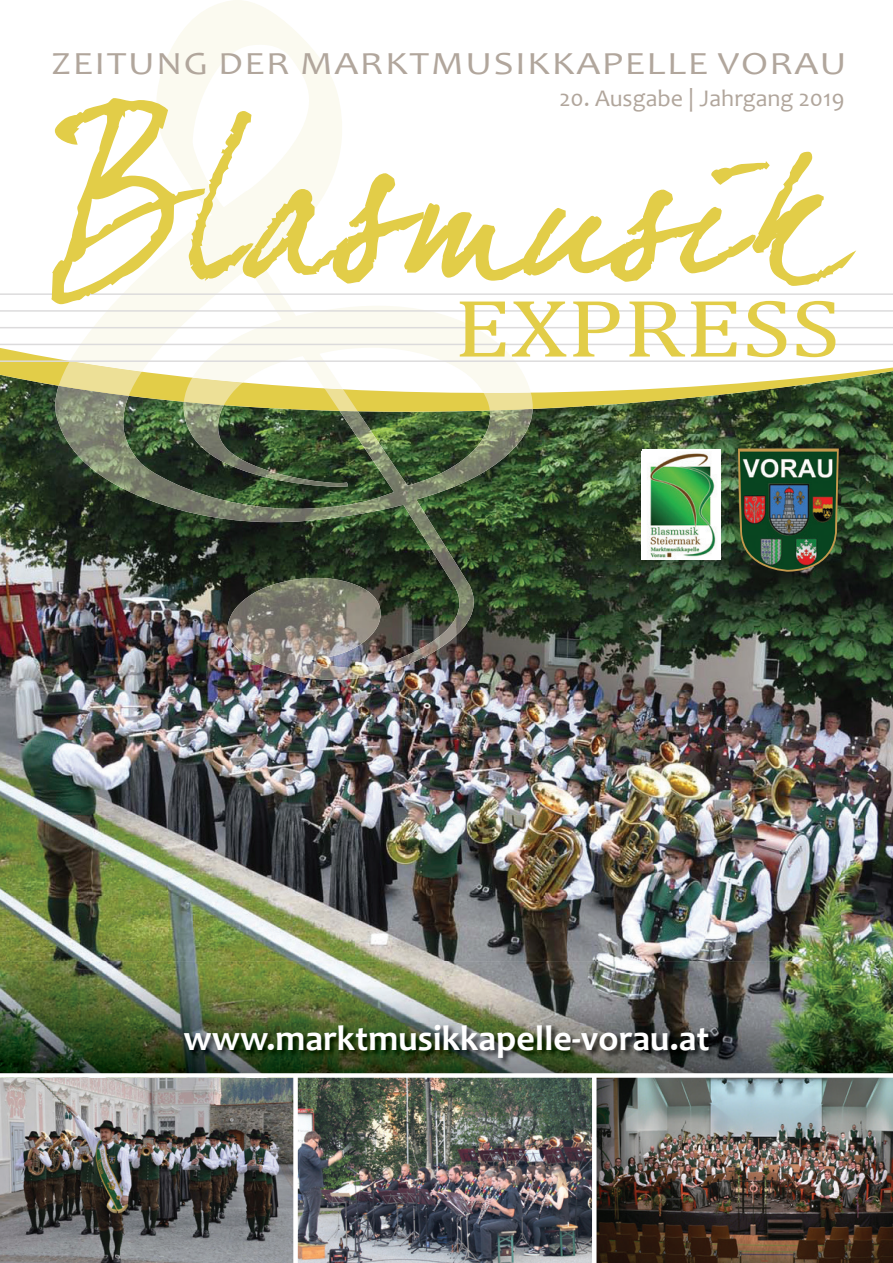
<style>
.page{position:relative;width:893px;height:1263px;background:#fff}
.page>*{position:absolute;margin:0;border:0;box-sizing:border-box;transform-origin:0 0}
.t1{font:82.5px "Cambria";color:#e2cd48;scale:1.2 1}
.t2{font:700 36px "Candara";color:#fff}
.t3{font:32.4px "Candara";letter-spacing:.04em;color:#b1a69c;scale:1.2 1}
.t4{font:24px "Candara";color:#b1a69c}
</style>
<div class="page">
<img style="left:0;top:443px;width:893px;height:518px">
<img style="left:298px;top:1078px;width:595px;height:185px">
<img style="left:0;top:1078px;width:293px;height:185px">
<img style="left:0;top:411px;width:893px;height:32px">
<svg style="left:0;top:250px;width:893px;height:161px"></svg>
<img style="left:54px;top:386px;width:479px;height:294px">
<svg style="left:59px;top:362px;width:474px;height:49px"></svg>
<svg style="left:70px;top:0;width:461px;height:393px"></svg>
<hr style="left:0;top:293px;width:893px;height:2px;background:#dcdbdc">
<hr style="left:0;top:310px;width:893px;height:2px;background:#dcdbdc">
<hr style="left:0;top:327px;width:893px;height:1px;background:#dcdbdc">
<hr style="left:0;top:344px;width:893px;height:1px;background:#dcdbdc">
<hr style="left:0;top:360px;width:893px;height:2px;background:#dcdbdc">
<svg style="left:50px;top:97px;width:806px;height:208px"></svg>
<img style="left:737px;top:448px;width:103px;height:125px">
<img style="left:642px;top:451px;width:78px;height:109px">
<img style="left:0;top:961px;width:893px;height:112px">
<img style="left:183px;top:1024px;width:533px;height:42px">
<hr style="left:592px;top:1075px;width:4px;height:188px;background:#fff">
<p class="t3" style="left:51px;top:44px;width:664px">ZEITUNG DER MARKTMUSIKKAPELLE VORAU</p>
<p class="t4" style="left:559px;top:84px;width:287px">20. Ausgabe | Jahrgang 2019</p>
<h1 class="t1" style="left:454px;top:280px;width:323px">EXPRESS</h1>
<p class="t2" style="left:183px;top:1017px;width:528px">www.marktmusikkapelle-vorau.at</p>
</div>
